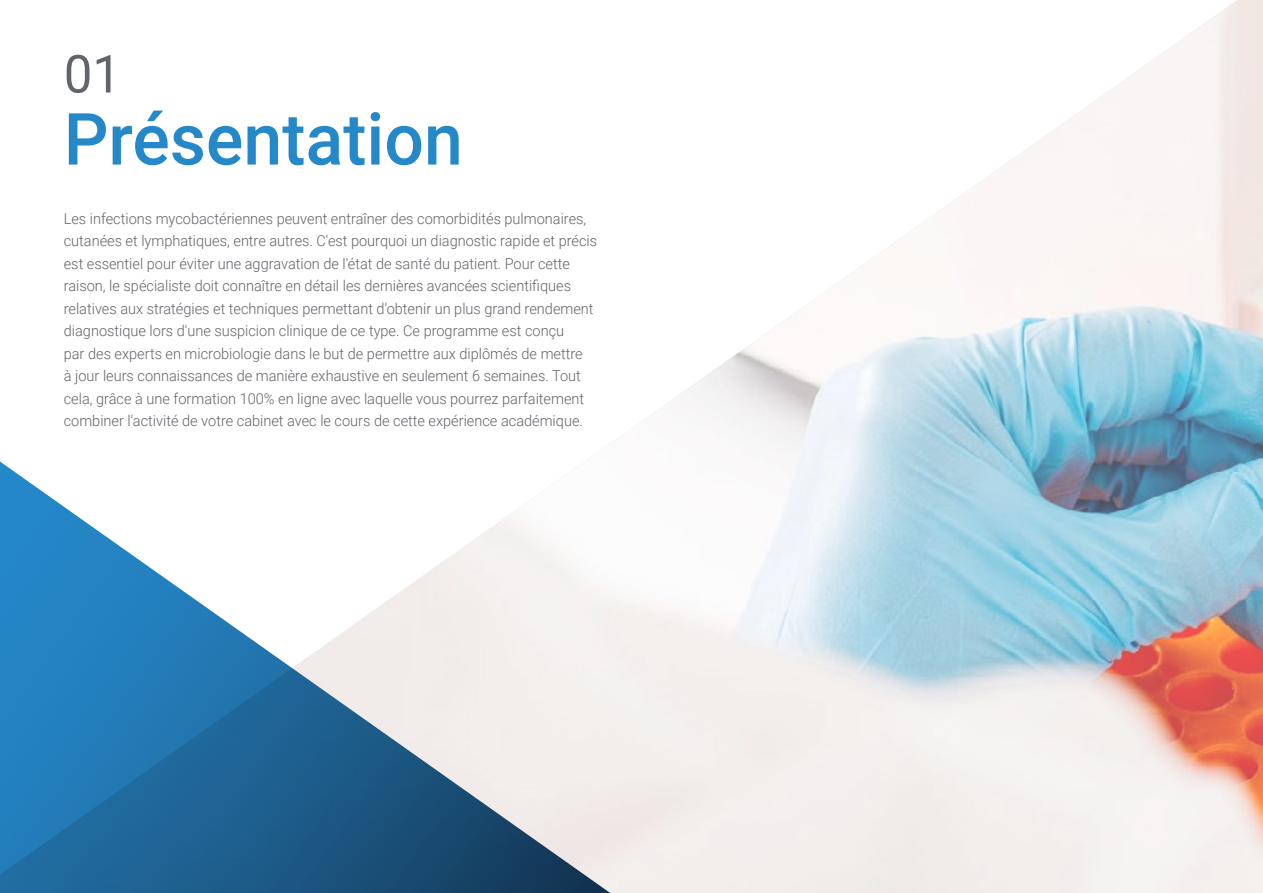
<style>
.page{position:relative;width:1263px;height:893px;background:#fff}
.page>*{position:absolute;margin:0;border:0;box-sizing:border-box;transform-origin:0 0}
.t1{font:500 72px "Roboto";color:#2488c9}
.t2{font:52.5px "Roboto";color:#61646a}
.t3{font:300 15px/22.5px "Roboto";color:#61646a}
</style>
<div class="page">
<img style="left:640px;top:0;width:623px;height:893px">
<svg style="left:0;top:461px;width:640px;height:432px"></svg>
<h2 class="t2" style="left:64px;top:37px;width:59px">01</h2>
<h1 class="t1" style="left:64px;top:89px;width:401px">Présentation</h1>
<p class="t3" style="left:64px;top:207px;width:535px">Les infections mycobactériennes peuvent entraîner des comorbidités pulmonaires, cutanées et lymphatiques, entre autres. C'est pourquoi un diagnostic rapide et précis est essentiel pour éviter une aggravation de l'état de santé du patient. Pour cette raison, le spécialiste doit connaître en détail les dernières avancées scientifiques relatives aux stratégies et techniques permettant d'obtenir un plus grand rendement diagnostique lors d'une suspicion clinique de ce type. Ce programme est conçu<br>par des experts en microbiologie dans le but de permettre aux diplômés de mettre<br>à jour leurs connaissances de manière exhaustive en seulement 6 semaines. Tout cela, grâce à une formation 100% en ligne avec laquelle vous pourrez parfaitement combiner l'activité de votre cabinet avec le cours de cette expérience académique.</p>
</div>
